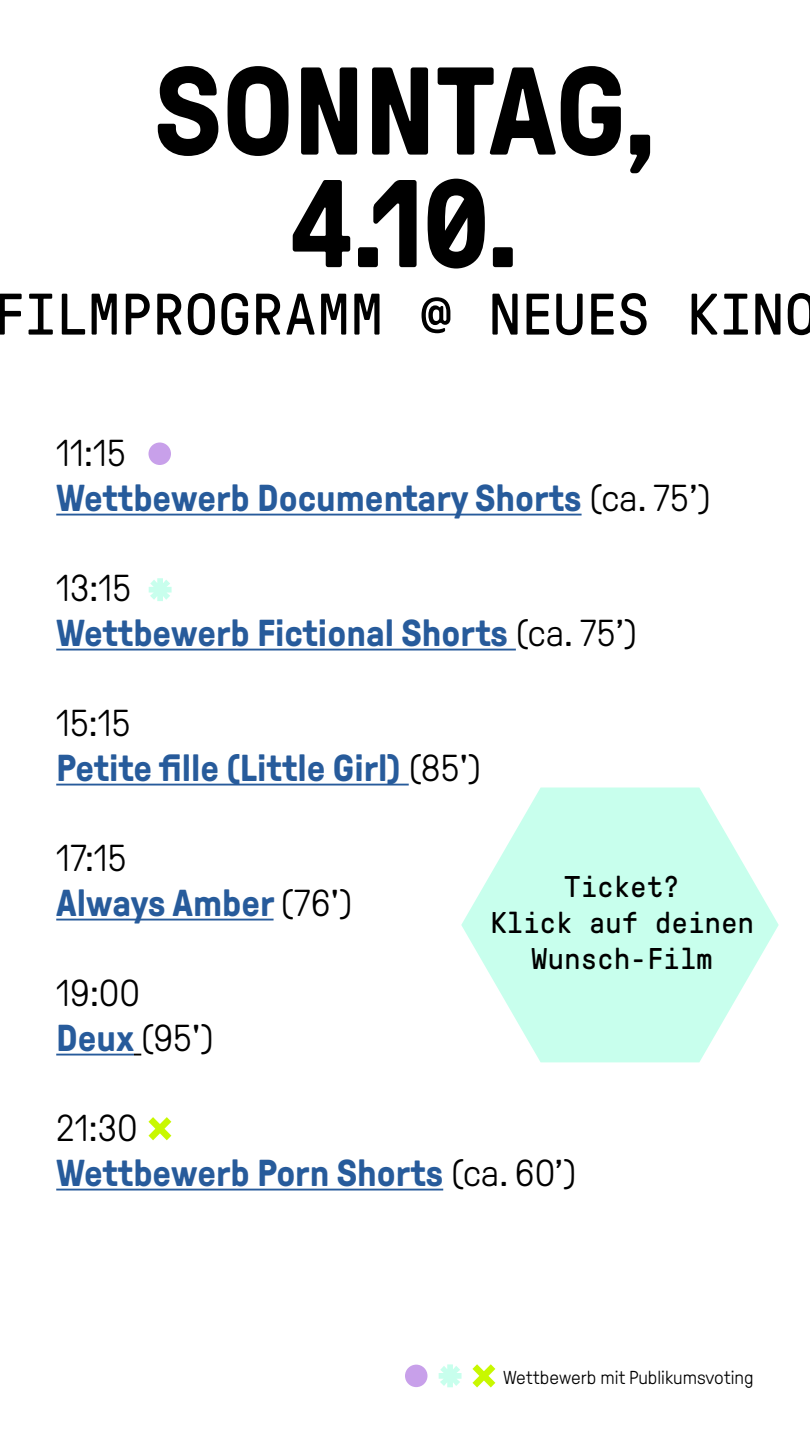
<style>
.page{position:relative;width:810px;height:1440px;background:#fff}
.page>*{position:absolute;margin:0;border:0;box-sizing:border-box;transform-origin:0 0}
.t1{font:700 124.5px/112.6px "GT Pressura";letter-spacing:-.015em;color:#000;text-align:center}
.t2{font:58.5px "GT Pressura Mono";letter-spacing:.005em;color:#000}
.t3{font:700 37.5px/45px "GT Pressura";color:#275b9b}
.t4{font:300 37.5px/45px "GT Pressura";color:#000}
.t5{font:30px/36px "GT Pressura Mono";color:#000;text-align:center}
.t6{font:300 18.75px "GT Pressura";color:#000}
.s1{font-weight:300;color:#000}
.s2{font-weight:700;color:#275b9b}
</style>
<div class="page">
<hr style="left:56px;top:514px;width:526px;height:2px;background:#275b9b">
<hr style="left:56px;top:649px;width:460px;height:2px;background:#275b9b">
<hr style="left:56px;top:784px;width:353px;height:2px;background:#275b9b">
<hr style="left:56px;top:919px;width:218px;height:2px;background:#275b9b">
<hr style="left:56px;top:1054px;width:78px;height:2px;background:#275b9b">
<svg style="left:134px;top:1054px;width:7px;height:2px"></svg>
<hr style="left:56px;top:1189px;width:387px;height:2px;background:#275b9b">
<svg style="left:439px;top:1364px;width:23px;height:23px"></svg>
<svg style="left:149px;top:578px;width:23px;height:23px"></svg>
<div style="left:405px;top:1365px;width:22px;height:22px;background:#c8a0ea;border-radius:50%"></div>
<div style="left:148px;top:443px;width:23px;height:22px;background:#c8a0ea;border-radius:50%"></div>
<svg style="left:472px;top:1364px;width:23px;height:23px"></svg>
<svg style="left:148px;top:1117px;width:23px;height:23px"></svg>
<svg style="left:461px;top:788px;width:318px;height:274px;fill:#c8ffed"></svg>
<h1 class="t1" style="left:154px;top:57px;width:504px">SONNTAG,<br>4.10.</h1>
<h2 class="t2" style="left:-7px;top:284px;width:826px">FILMPROGRAMM @ NEUES KINO</h2>
<p class="t3" style="left:56px;top:431px;width:656px"><span class="s1">11:15<br></span>Wettbewerb Documentary Shorts <span class="s1">(ca. 75’)</span></p>
<p class="t3" style="left:56px;top:566px;width:583px"><span class="s1">13:15<br></span>Wettbewerb Fictional Shorts <span class="s1">(ca. 75’)</span></p>
<p class="t3" style="left:56px;top:701px;width:427px"><span class="s1">15:15<br></span>Petite fille (Little Girl) <span class="s1">(85')</span></p>
<p class="t3" style="left:56px;top:836px;width:298px"><span class="s1">17:15<br></span>Always Amber <span class="s1">(76')</span></p>
<p class="t4" style="left:56px;top:971px;width:159px">19:00<br><span class="s2">Deux</span> (95')</p>
<p class="t5" style="left:490px;top:869px;width:265px">Ticket?<br>Klick auf deinen<br>Wunsch-Film</p>
<p class="t3" style="left:56px;top:1106px;width:522px"><span class="s1">21:30<br></span>Wettbewerb Porn Shorts <span class="s1">(ca. 60’)</span></p>
<p class="t6" style="left:503px;top:1368px;width:252px">Wettbewerb mit Publikumsvoting</p>
</div>
